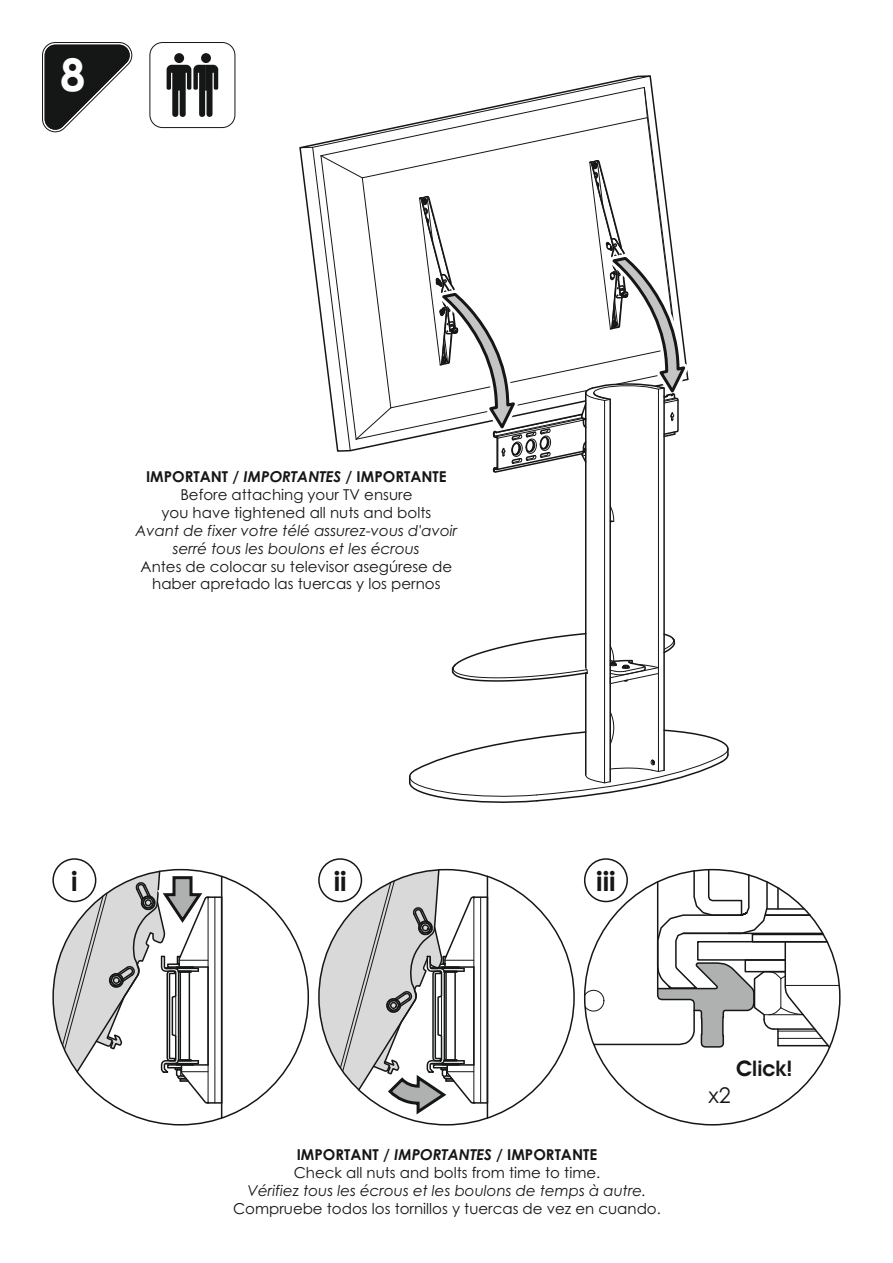
<style>
.page{position:relative;width:893px;height:1263px;background:#fff}
.page>*{position:absolute;margin:0;border:0;box-sizing:border-box;transform-origin:0 0}
.t1{font:700 45px "Century Gothic";color:#fff}
.t2{font:700 27px "Century Gothic";color:#151616}
.t3{font:600 21.6px "Avant Garde IT Cby BT";color:#151616}
.t4{font:21.6px "Century Gothic";color:#151616}
.t5{font:15px/17.9px "Century Gothic";color:#151616;text-align:center}
.t6{font:italic 15px/17.9px "Century Gothic";color:#151616;text-align:center}
.s1{font-weight:700}
.s2{font-weight:700;font-style:italic}
</style>
<div class="page">
<svg style="left:52px;top:858px;width:44px;height:44px"></svg>
<svg style="left:318px;top:858px;width:44px;height:44px"></svg>
<svg style="left:584px;top:858px;width:44px;height:44px"></svg>
<svg style="left:42px;top:42px;width:91px;height:91px"></svg>
<hr style="left:785px;top:985px;width:54px;height:1px;background:#151616">
<svg style="left:584px;top:868px;width:248px;height:181px"></svg>
<hr style="left:487px;top:876px;width:1px;height:242px;background:#151616">
<svg style="left:319px;top:868px;width:168px;height:249px"></svg>
<hr style="left:221px;top:876px;width:1px;height:242px;background:#151616">
<svg style="left:53px;top:869px;width:169px;height:235px"></svg>
<svg style="left:300px;top:76px;width:429px;height:727px"></svg>
<div style="left:148px;top:40px;width:89px;height:90px;background:#fff;border:4px solid #fff;border-radius:13px"></div>
<div style="left:201px;top:53px;width:10px;height:10px;background:#151616;border-radius:50%"></div>
<div style="left:174px;top:53px;width:10px;height:10px;background:#151616;border-radius:50%"></div>
<svg style="left:167px;top:65px;width:51px;height:52px"></svg>
<div style="left:150px;top:42px;width:85px;height:86px;border:1px solid #151616;border-radius:13px"></div>
<h1 class="t1" style="left:60px;top:57px;width:27px">8</h1>
<p class="t5" style="left:146px;top:469px;width:302px"><span class="s1">IMPORTANT /</span> <span class="s2">IMPORTANTES</span> <span class="s1">/ IMPORTANTE<br></span>Before attaching your TV ensure<br>you have tightened all nuts and bolts</p>
<p class="t6" style="left:135px;top:523px;width:323px">Avant de fixer votre télé assurez-vous d'avoir serré tous les boulons et les écrous</p>
<p class="t5" style="left:141px;top:558px;width:313px">Antes de colocar su televisor asegúrese de haber apretado las tuercas y los pernos</p>
<h2 class="t2" style="left:71px;top:870px;width:8px">i</h2>
<h2 class="t2" style="left:334px;top:870px;width:14px">ii</h2>
<h2 class="t2" style="left:596px;top:870px;width:21px">iii</h2>
<p class="t5" style="left:294px;top:1147px;width:308px;text-align:left"><span class="s1">IMPORTANT /</span> <span class="s2">IMPORTANTES</span> <span class="s1">/ IMPORTANTE<br></span>Check all nuts and bolts from time to time.</p>
<p class="t6" style="left:248px;top:1183px;width:400px">Vérifiez tous les écrous et les boulons de temps à autre.</p>
<p class="t5" style="left:233px;top:1200px;width:429px">Compruebe todos los tornillos y tuercas de vez en cuando.</p>
<h3 class="t3" style="left:736px;top:1059px;width:58px">Click!</h3>
<h3 class="t4" style="left:708px;top:1087px;width:24px">x2</h3>
</div>
